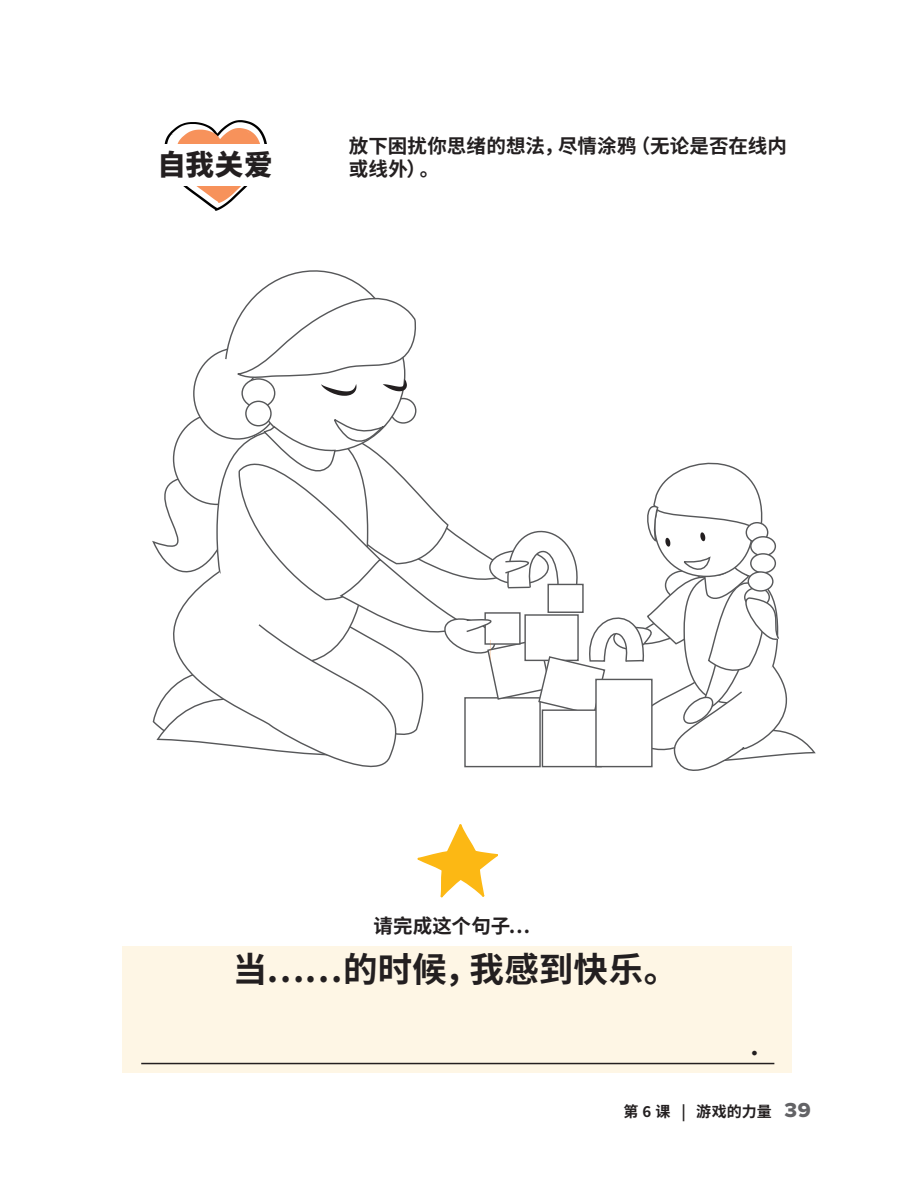
<style>
.page{position:relative;width:918px;height:1188px;background:#fff}
.page>*{position:absolute;margin:0;border:0;box-sizing:border-box;transform-origin:0 0}
.t1{font:500 37.5px "Proxima Soft";color:#231f20}
.t2{font:700 34.5px "Source Han Sans CN";letter-spacing:.01em;color:#231f20}
.t3{font:800 28.5px "Source Han Sans CN";color:#231f20}
.Intro_paragraph{font:700 19.5px "Source Han Sans CN";letter-spacing:.01em;color:#231f20}
.t4{font:700 15px "Source Han Sans CN";letter-spacing:.01em;color:#231f20}
.s1{font-family:"Proxima Nova Extrabld";font-weight:400;font-size:21px;color:#636366}
</style>
<div class="page">
<div style="left:390px;top:398px;width:26px;height:26px;border:1px solid #57585a;border-radius:50%"></div>
<div style="left:250px;top:297px;width:155px;height:154px;background:#fff;border-radius:50%"></div>
<svg style="left:242px;top:379px;width:33px;height:28px"></svg>
<div style="left:241px;top:378px;width:34px;height:30px;border:1px solid #57585a;border-radius:50%"></div>
<div style="left:246px;top:401px;width:25px;height:25px;background:#fff;border-radius:50%"></div>
<div style="left:245px;top:401px;width:27px;height:25px;border:1px solid #57585a;border-radius:50%"></div>
<svg style="left:222px;top:270px;width:194px;height:126px"></svg>
<svg style="left:152px;top:418px;width:664px;height:353px"></svg>
<svg style="left:164px;top:120px;width:103px;height:91px"></svg>
<div style="left:157px;top:145px;width:115px;height:41px;background:#fff"></div>
<div style="left:122px;top:946px;width:670px;height:127px;background:#fef6e5"></div>
<hr style="left:141px;top:1063px;width:633px;height:1px;background:#231f20">
<svg style="left:417px;top:824px;width:81px;height:73px"></svg>
<p class="Intro_paragraph" style="left:349px;top:135px;width:440px">放下困扰你思绪的想法，尽情涂鸦（无论是否在线内</p>
<p class="t3" style="left:157px;top:148px;width:117px">自我关爱</p>
<p class="Intro_paragraph" style="left:349px;top:157px;width:92px">或线外）。</p>
<p class="Intro_paragraph" style="left:374px;top:915px;width:159px">请完成这个句子…</p>
<p class="t2" style="left:233px;top:950px;width:447px">当……的时候，我感到快乐。</p>
<p class="t1" style="left:750px;top:1014px;width:10px">.</p>
<p class="t4" style="left:623px;top:1103px;width:189px">第 6 课 | 游戏的力量 <span class="s1">39</span></p>
</div>
